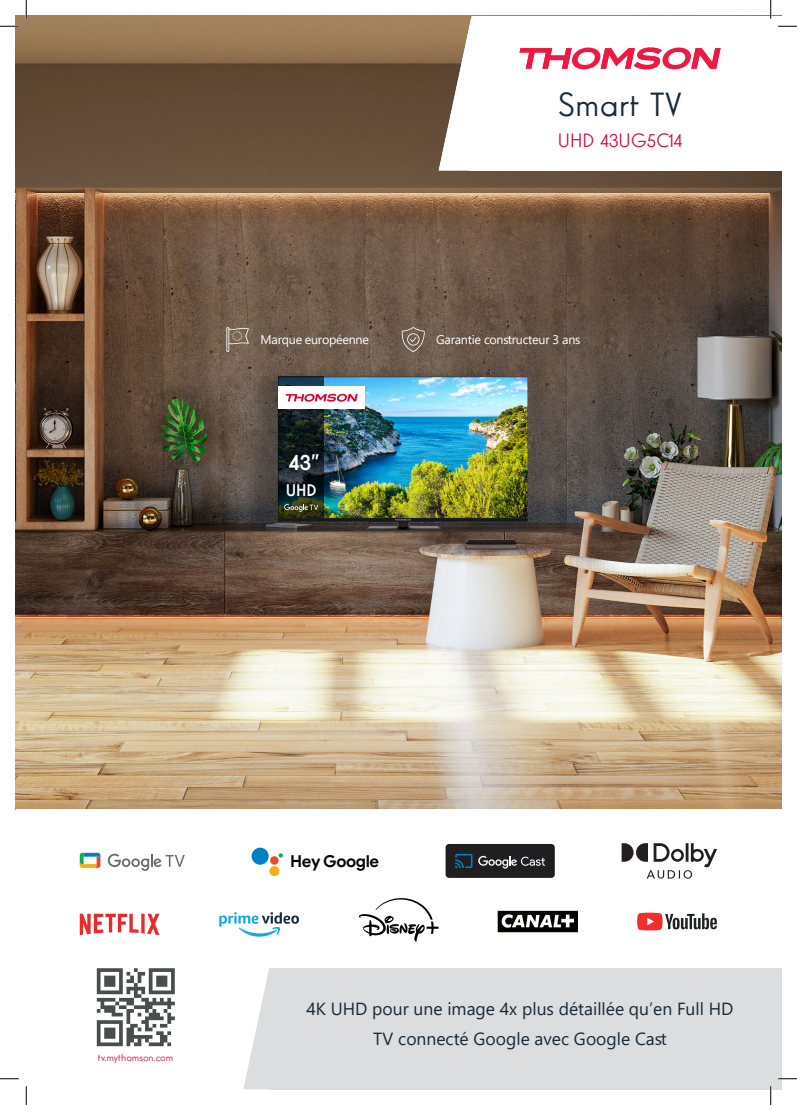
<style>
.page{position:relative;width:797px;height:1105px;background:#fff}
.page>*{position:absolute;margin:0;border:0;box-sizing:border-box;transform-origin:0 0}
.t1{font:32.5px "Windlesham Pro";color:#172938}
.t2{font:500 21.88px "Windlesham Pro";color:#fff}
.t3{font:18.75px "Windlesham Pro";color:#cd123d}
.t4{font:17.5px/30px "Segoe UI";color:#172938;text-align:center}
.t5{font:700 16.5px "Google Sans";letter-spacing:-.025em;color:#050504}
.t6{font:500 16.38px "Windlesham Pro";color:#fff}
.t7{font:12.5px "Segoe UI";letter-spacing:-.02em;color:#fff}
.t8{font:10px "Windlesham Pro";color:#cd123d}
</style>
<div class="page">
<img style="left:16px;top:16px;width:765px;height:793px">
<svg style="left:278px;top:377px;width:46px;height:141px;background:#152223"></svg>
<div style="left:278px;top:386px;width:87px;height:23px;background:#fff"></div>
<svg style="left:286px;top:394px;width:71px;height:8px"></svg>
<svg style="left:284px;top:504px;width:34px;height:8px"></svg>
<svg style="left:97px;top:968px;width:78px;height:78px"></svg>
<div style="left:269px;top:968px;width:512px;height:121px;background:#dcdddf"></div>
<svg style="left:243px;top:970px;width:26px;height:119px"></svg>
<div style="left:445px;top:844px;width:110px;height:34px;background:#1f1e20;border-radius:4px"></div>
<svg style="left:455px;top:854px;width:17px;height:14px"></svg>
<svg style="left:478px;top:856px;width:67px;height:12px"></svg>
<svg style="left:219px;top:912px;width:80px;height:25px"></svg>
<svg style="left:80px;top:914px;width:79px;height:21px"></svg>
<svg style="left:278px;top:853px;width:5px;height:5px"></svg>
<div style="left:270px;top:856px;width:8px;height:9px;background:#ef4830;border-radius:50%"></div>
<div style="left:269px;top:866px;width:10px;height:10px;background:#faab1a;border-radius:50%"></div>
<div style="left:251px;top:848px;width:18px;height:17px;background:#0081c5;border-radius:50%"></div>
<svg style="left:108px;top:854px;width:77px;height:17px"></svg>
<svg style="left:80px;top:853px;width:20px;height:15px"></svg>
<svg style="left:359px;top:898px;width:79px;height:44px"></svg>
<svg style="left:637px;top:913px;width:80px;height:17px"></svg>
<svg style="left:621px;top:843px;width:96px;height:36px"></svg>
<div style="left:498px;top:911px;width:79px;height:20px;background:#050504"></div>
<div style="left:497px;top:911px;width:81px;height:21px;border:1px solid #050504"></div>
<svg style="left:501px;top:914px;width:73px;height:14px"></svg>
<div style="left:472px;top:16px;width:309px;height:154px;background:#fff"></div>
<svg style="left:519px;top:47px;width:201px;height:22px"></svg>
<svg style="left:439px;top:16px;width:33px;height:154px"></svg>
<svg style="left:226px;top:327px;width:23px;height:25px"></svg>
<svg style="left:402px;top:327px;width:23px;height:25px"></svg>
<svg style="left:0;top:25px;width:19px;height:2px"></svg>
<svg style="left:778px;top:25px;width:19px;height:2px"></svg>
<svg style="left:0;top:1078px;width:19px;height:1px"></svg>
<svg style="left:778px;top:1078px;width:19px;height:1px"></svg>
<svg style="left:25px;top:0;width:2px;height:19px"></svg>
<svg style="left:25px;top:1086px;width:2px;height:19px"></svg>
<svg style="left:770px;top:0;width:1px;height:19px"></svg>
<svg style="left:770px;top:1086px;width:1px;height:19px"></svg>
<h1 class="t1" style="left:558px;top:83px;width:125px">Smart TV</h1>
<p class="t3" style="left:558px;top:128px;width:126px">UHD 43UG C5 14</p>
<p class="t7" style="left:261px;top:328px;width:110px">Marque européenne</p>
<p class="t2" style="left:289px;top:448px;width:32px">43“</p>
<p class="t6" style="left:286px;top:479px;width:33px">UHD</p>
<p class="t7" style="left:436px;top:328px;width:146px">Garantie constructeur 3 ans</p>
<p class="t8" style="left:98px;top:1051px;width:77px">tv.mythomson.com</p>
<p class="t5" style="left:290px;top:851px;width:90px">Hey Google</p>
<p class="t4" style="left:306px;top:992px;width:428px">K4 UHD pour une image x4 plus détaillée qu’en Full HD<br>TV connecté Google avec Google Cast</p>
</div>
